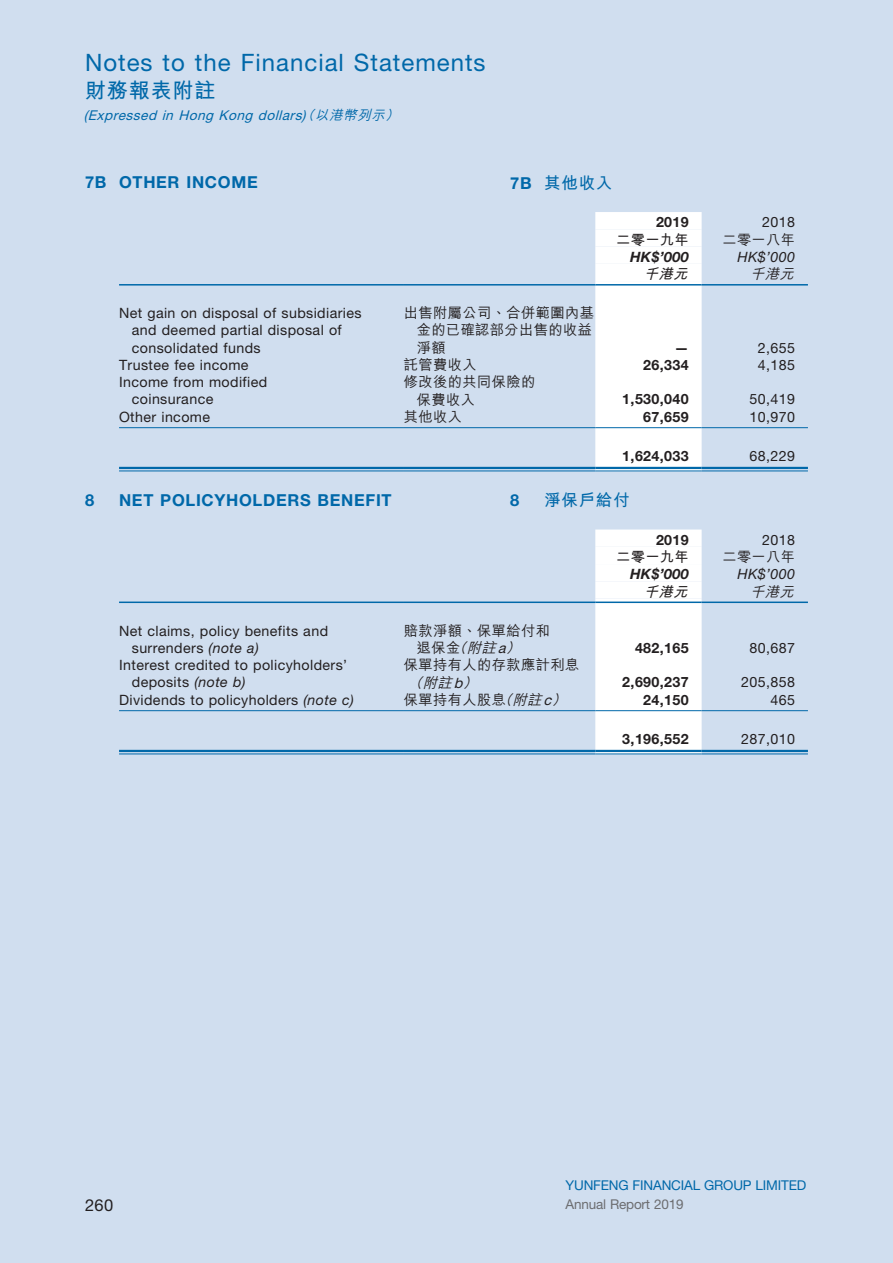
<style>
.page{position:relative;width:893px;height:1263px;background:#d0deef}
.page>*{position:absolute;margin:0;border:0;box-sizing:border-box;transform-origin:0 0}
.t1{font:24px "Helvetica Neue";letter-spacing:.04em;color:#0068a9}
.t2{font:21px "M Hei HK Bold E Ten B5 H";letter-spacing:.04em;color:#0068a9}
.t3{font:700 16.5px "Helvetica Neue";letter-spacing:.04em;color:#0068a9}
.t4{font:16.5px "M Hei HK Bold E Ten B5 H";letter-spacing:.04em;color:#0068a9}
.t5{font:16.5px "Helvetica Neue";color:#231f20}
.t6{font:14.25px/17.2px "Helvetica Neue";letter-spacing:.03em;color:#231f20}
.t7{font:14.25px/17.2px "M Hei HK Medium E Ten B5 H";letter-spacing:.03em;color:#231f20}
.t8{font:700 14.25px "Helvetica Neue";letter-spacing:.03em;color:#231f20}
.t9{font:italic 700 14.25px "Helvetica Neue";letter-spacing:.03em;color:#231f20}
.t10{font:italic 14.25px "Helvetica Neue";letter-spacing:.03em;color:#231f20}
.t11{font:14.25px "M Hei HK Bold E Ten B5 H";letter-spacing:.03em;color:#231f20}
.t12{font:italic 14.25px "M Hei HK Bold E Ten B5 H";color:#231f20}
.t13{font:italic 14.25px "M Hei HK Medium E Ten B5 H";color:#231f20}
.t14{font:italic 13.5px "Helvetica Neue";color:#0068a9}
.t15{font:13.5px "Helvetica Neue";letter-spacing:-.01em;color:#0068a9}
.t16{font:13.5px "Helvetica Neue";letter-spacing:-.01em;color:#6c6d70}
.s1{font-family:"M Hei HK Medium E Ten B5 H"}
.s2{font-family:"Helvetica Neue";font-weight:700}
.s3{font-style:italic}
.s4{font-family:"Helvetica Neue";font-style:italic}
</style>
<div class="page">
<div style="left:595px;top:212px;width:107px;height:259px;background:#fff"></div>
<hr style="left:119px;top:284px;width:285px;height:2px;background:#0068a9">
<hr style="left:404px;top:284px;width:191px;height:2px;background:#0068a9">
<hr style="left:595px;top:284px;width:107px;height:2px;background:#0068a9">
<hr style="left:702px;top:284px;width:106px;height:2px;background:#0068a9">
<hr style="left:119px;top:427px;width:285px;height:1px;background:#0068a9">
<hr style="left:404px;top:427px;width:191px;height:1px;background:#0068a9">
<hr style="left:595px;top:427px;width:107px;height:1px;background:#0068a9">
<hr style="left:702px;top:427px;width:106px;height:1px;background:#0068a9">
<hr style="left:119px;top:467px;width:285px;height:2px;background:#0068a9">
<hr style="left:119px;top:471px;width:285px;height:1px;background:#0068a9">
<hr style="left:404px;top:467px;width:191px;height:2px;background:#0068a9">
<hr style="left:404px;top:471px;width:191px;height:1px;background:#0068a9">
<hr style="left:595px;top:467px;width:107px;height:2px;background:#0068a9">
<hr style="left:595px;top:471px;width:107px;height:1px;background:#0068a9">
<hr style="left:702px;top:467px;width:106px;height:2px;background:#0068a9">
<hr style="left:702px;top:471px;width:106px;height:1px;background:#0068a9">
<div style="left:595px;top:529px;width:107px;height:224px;background:#fff"></div>
<hr style="left:119px;top:601px;width:285px;height:2px;background:#0068a9">
<hr style="left:404px;top:601px;width:191px;height:2px;background:#0068a9">
<hr style="left:595px;top:601px;width:107px;height:2px;background:#0068a9">
<hr style="left:702px;top:601px;width:106px;height:2px;background:#0068a9">
<hr style="left:119px;top:710px;width:285px;height:1px;background:#0068a9">
<hr style="left:404px;top:710px;width:191px;height:1px;background:#0068a9">
<hr style="left:595px;top:710px;width:107px;height:1px;background:#0068a9">
<hr style="left:702px;top:710px;width:106px;height:1px;background:#0068a9">
<hr style="left:119px;top:750px;width:285px;height:2px;background:#0068a9">
<hr style="left:119px;top:753px;width:285px;height:1px;background:#0068a9">
<hr style="left:404px;top:750px;width:191px;height:2px;background:#0068a9">
<hr style="left:404px;top:753px;width:191px;height:1px;background:#0068a9">
<hr style="left:595px;top:750px;width:107px;height:2px;background:#0068a9">
<hr style="left:595px;top:753px;width:107px;height:1px;background:#0068a9">
<hr style="left:702px;top:750px;width:106px;height:2px;background:#0068a9">
<hr style="left:702px;top:753px;width:106px;height:1px;background:#0068a9">
<h1 class="t1" style="left:85px;top:54px;width:402px">Notes to the Financial Statements</h1>
<h2 class="t2" style="left:85px;top:82px;width:132px">財務報表附註</h2>
<p class="t14" style="left:84px;top:110px;width:320px">(Expressed in Hong Kong dollars)<span class="s1">（以港幣列示）</span></p>
<p class="t3" style="left:85px;top:177px;width:174px">7B OTHER INCOME</p>
<p class="t4" style="left:510px;top:177px;width:104px"><span class="s2">7B</span> 其他收入</p>
<p class="t8" style="left:656px;top:217px;width:34px">2019</p>
<p class="t6" style="left:762px;top:215px;width:34px">2018</p>
<p class="t11" style="left:616px;top:234px;width:74px">二零一九年</p>
<p class="t7" style="left:722px;top:233px;width:74px">二零一八年</p>
<p class="t9" style="left:630px;top:252px;width:60px">HK$’000</p>
<p class="t10" style="left:737px;top:252px;width:59px">HK$’000</p>
<p class="t12" style="left:644px;top:268px;width:49px">千港元</p>
<p class="t13" style="left:750px;top:268px;width:49px">千港元</p>
<p class="t6" style="left:132px;top:306px;width:231px;text-indent:-13px">Net gain on disposal of subsidiaries and deemed partial disposal of consolidated funds</p>
<p class="t7" style="left:417px;top:306px;width:179px;text-indent:-13px">出售附屬公司、合併範圍內基金的已確認部分出售的收益淨額</p>
<p class="t8" style="left:675px;top:342px;width:16px">—</p>
<p class="t6" style="left:758px;top:340px;width:39px">2,655</p>
<p class="t6" style="left:119px;top:357px;width:131px">Trustee fee income</p>
<p class="t7" style="left:404px;top:358px;width:74px">託管費收入</p>
<p class="t8" style="left:643px;top:360px;width:47px">26,334</p>
<p class="t6" style="left:758px;top:357px;width:39px">4,185</p>
<p class="t6" style="left:132px;top:375px;width:137px;text-indent:-13px">Income from modified coinsurance</p>
<p class="t7" style="left:417px;top:375px;width:120px;text-indent:-13px">修改後的共同保險的保費收入</p>
<p class="t8" style="left:622px;top:394px;width:68px">1,530,040</p>
<p class="t6" style="left:750px;top:392px;width:47px">50,419</p>
<p class="t6" style="left:119px;top:409px;width:93px">Other income</p>
<p class="t7" style="left:404px;top:410px;width:60px">其他收入</p>
<p class="t8" style="left:643px;top:411px;width:47px">67,659</p>
<p class="t6" style="left:750px;top:409px;width:47px">10,970</p>
<p class="t8" style="left:622px;top:450px;width:68px">1,624,033</p>
<p class="t6" style="left:750px;top:448px;width:47px">68,229</p>
<p class="t3" style="left:85px;top:494px;width:11px">8</p>
<p class="t3" style="left:119px;top:494px;width:274px">NET POLICYHOLDERS BENEFIT</p>
<p class="t3" style="left:510px;top:495px;width:11px">8</p>
<p class="t4" style="left:544px;top:494px;width:87px">淨保戶給付</p>
<p class="t8" style="left:656px;top:535px;width:34px">2019</p>
<p class="t6" style="left:762px;top:532px;width:34px">2018</p>
<p class="t11" style="left:616px;top:551px;width:74px">二零一九年</p>
<p class="t7" style="left:722px;top:550px;width:74px">二零一八年</p>
<p class="t9" style="left:630px;top:569px;width:60px">HK$’000</p>
<p class="t10" style="left:737px;top:569px;width:59px">HK$’000</p>
<p class="t12" style="left:644px;top:586px;width:49px">千港元</p>
<p class="t13" style="left:750px;top:586px;width:49px">千港元</p>
<p class="t6" style="left:132px;top:623px;width:198px;text-indent:-13px">Net claims, policy benefits and surrenders <span class="s3">(note a)</span></p>
<p class="t7" style="left:417px;top:624px;width:135px;text-indent:-13px">賠款淨額、保單給付和退保金<span class="s3">（附註</span><span class="s4">a</span><span class="s3">）</span></p>
<p class="t6" style="left:132px;top:658px;width:217px;text-indent:-13px">Interest credited to policyholders’ deposits <span class="s3">(note b)</span></p>
<p class="t7" style="left:404px;top:658px;width:177px">保單持有人的存款應計利息<span class="s3">（附註</span><span class="s4">b</span><span class="s3">）</span></p>
<p class="t8" style="left:635px;top:643px;width:55px">482,165</p>
<p class="t6" style="left:750px;top:640px;width:47px">80,687</p>
<p class="t8" style="left:622px;top:677px;width:68px">2,690,237</p>
<p class="t6" style="left:741px;top:675px;width:55px">205,858</p>
<p class="t6" style="left:119px;top:692px;width:236px">Dividends to policyholders <span class="s3">(note c)</span></p>
<p class="t7" style="left:404px;top:693px;width:167px">保單持有人股息<span class="s3">（附註</span><span class="s4">c</span><span class="s3">）</span></p>
<p class="t8" style="left:643px;top:694px;width:47px">24,150</p>
<p class="t6" style="left:771px;top:692px;width:26px">465</p>
<p class="t8" style="left:622px;top:733px;width:68px">3,196,552</p>
<p class="t6" style="left:741px;top:731px;width:55px">287,010</p>
<p class="t5" style="left:85px;top:1199px;width:30px">260</p>
<p class="t15" style="left:566px;top:1180px;width:242px">YUNFENG FINANCIAL GROUP LIMITED</p>
<p class="t16" style="left:566px;top:1199px;width:119px">Annual Report 2019</p>
</div>
